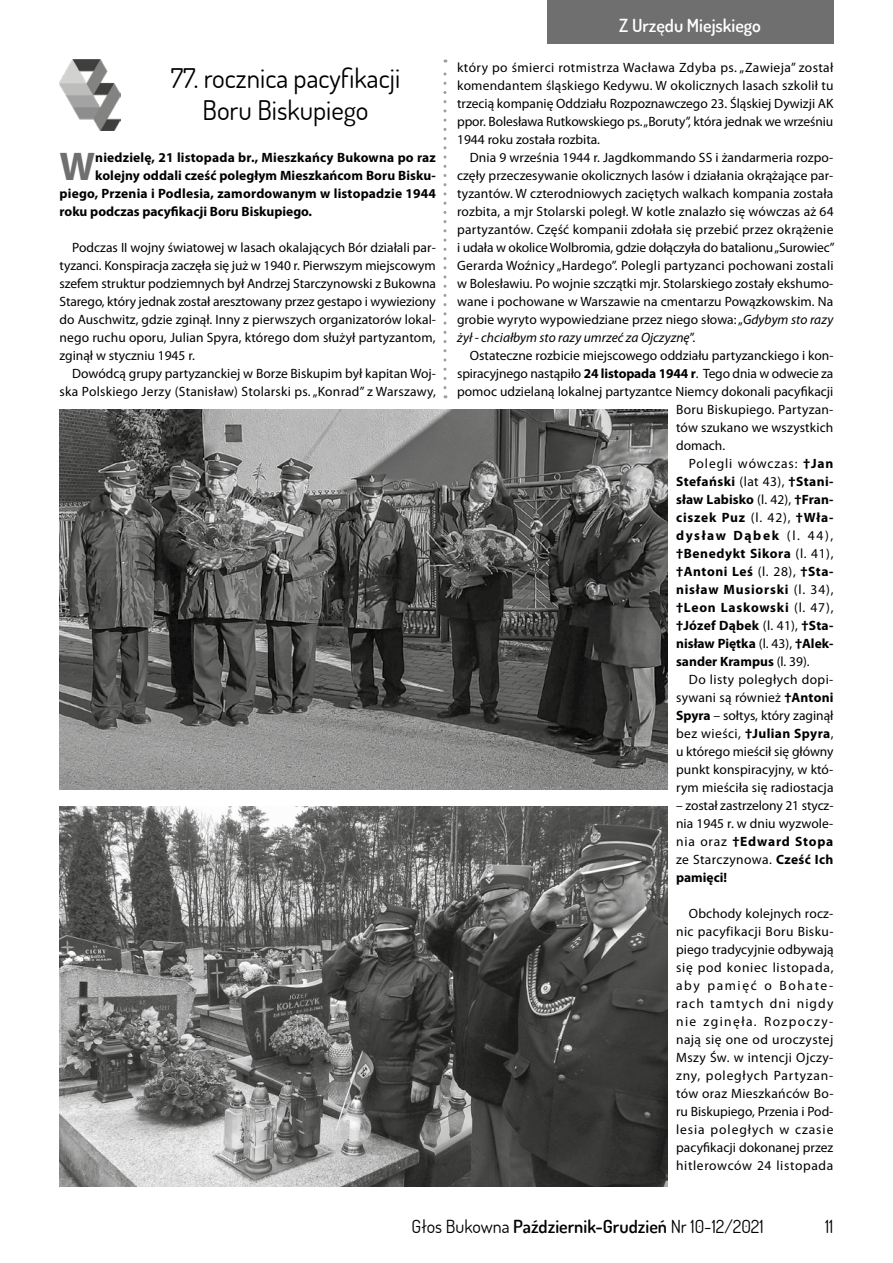
<style>
.page{position:relative;width:893px;height:1263px;background:#fff}
.page>*{position:absolute;margin:0;border:0;box-sizing:border-box;transform-origin:0 0}
.t1{font:700 40.2px "Myriad Pro";color:#706f6f}
.t2{font:27px/31.5px "Dosis";color:#000;text-align:center}
.t3{font:18px "Dosis";color:#000}
.t4{font:600 18px "Dosis";color:#fff}
.t5{font:13.5px/18px "Myriad Pro";letter-spacing:.005em;color:#000;text-align:justify}
.t6{font:700 13.5px "Myriad Pro";letter-spacing:.015em;color:#000}
.t7{font:700 13.5px "Myriad Pro";letter-spacing:.06em;color:#000}
.t8{font:700 13.5px "Myriad Pro";letter-spacing:.045em;color:#000}
.t9{font:700 13.5px "Myriad Pro";letter-spacing:.04em;color:#000}
.t10{font:700 13.5px "Myriad Pro";letter-spacing:.055em;color:#000}
.t11{font:13.5px "Myriad Pro";letter-spacing:.03em;color:#000}
.t12{font:13.5px "Myriad Pro";letter-spacing:.065em;color:#000}
.t13{font:700 13.5px "Myriad Pro";letter-spacing:.12em;color:#000}
.s1{font-style:italic}
.s2{font-weight:700}
.s3{font-weight:400}
.s4{font-weight:600}
</style>
<div class="page">
<img style="left:60px;top:60px;width:61px;height:71px">
<img style="left:60px;top:410px;width:608px;height:380px">
<img style="left:60px;top:806px;width:608px;height:380px">
<div style="left:547px;top:0;width:286px;height:43px;background:#706f6f"></div>
<svg style="left:443px;top:60px;width:3px;height:328px"></svg>
<h2 class="t2" style="left:171px;top:62px;width:231px">77. rocznica pacyfikacji<br>Boru Biskupiego</h2>
<h1 class="t1" style="left:60px;top:140px;width:37px">W</h1>
<p class="t6" style="left:95px;top:149px;width:342px">niedzielę, 21 listopada br., Mieszkańcy Bukowna po raz</p>
<p class="t6" style="left:95px;top:167px;width:342px">kolejny oddali cześć poległym Mieszkańcom Boru Bisku-</p>
<p class="t6" style="left:60px;top:185px;width:378px">piego, Przenia i Podlesia, zamordowanym w listopadzie 1944</p>
<p class="t6" style="left:60px;top:203px;width:254px">roku podczas pacyfikacji Boru Biskupiego.</p>
<p class="t5" style="left:60px;top:239px;width:378px;text-indent:13px">Podczas II wojny światowej w lasach okalających Bór działali par&shy;tyzanci. Konspiracja zaczęła się już w 1940 r. Pierwszym miejscowym szefem struktur podziemnych był Andrzej Starczynowski z Bukowna Starego, który jednak został aresztowany przez gestapo i wywieziony do Auschwitz, gdzie zginął. Inny z pierwszych organizatorów lokal&shy;nego ruchu oporu, Julian Spyra, którego dom służył partyzantom, zginął w styczniu 1945 r.</p>
<p class="t5" style="left:60px;top:365px;width:378px;text-align:right">Dowódcą grupy partyzanckiej w Borze Biskupim był kapitan Woj&shy;ska Polskiego Jerzy (Stanisław) Stolarski ps. „Konrad” z Warszawy,</p>
<h3 class="t4" style="left:619px;top:13px;width:143px">Z Urzędu Miejskiego</h3>
<p class="t5" style="left:457px;top:59px;width:378px">który po śmierci rotmistrza Wacława Zdyba ps. „Zawieja” został komendantem śląskiego Kedywu. W okolicznych lasach szkolił tu trzecią kompanię Oddziału Rozpoznawczego 23. Śląskiej Dywizji AK ppor. Bolesława Rutkowskiego ps. „Boruty”, która jednak we wrześniu 1944 roku została rozbita.</p>
<p class="t5" style="left:457px;top:149px;width:379px;text-indent:13px">Dnia 9 września 1944 r. Jagdkommando SS i żandarmeria rozpo&shy;częły przeczesywanie okolicznych lasów i działania okrążające par&shy;tyzantów. W czterodniowych zaciętych walkach kompania została rozbita, a mjr Stolarski poległ. W kotle znalazło się wówczas aż 64 partyzantów. Część kompanii zdołała się przebić przez okrążenie i udała w okolice Wolbromia, gdzie dołączyła do batalionu „Surowiec” Gerarda Woźnicy „Hardego”. Polegli partyzanci pochowani zostali w Bolesławiu. Po wojnie szczątki mjr. Stolarskiego zostały ekshumo&shy;wane i pochowane w Warszawie na cmentarzu Powązkowskim. Na grobie wyryto wypowiedziane przez niego słowa: „<span class="s1">Gdybym sto razy żył - chciałbym sto razy umrzeć za Ojczyznę</span>”.</p>
<p class="t5" style="left:470px;top:347px;width:365px">Ostateczne rozbicie miejscowego oddziału partyzanckiego i kon-</p>
<p class="t5" style="left:457px;top:365px;width:378px">spiracyjnego nastąpiło <span class="s2">24 listopada 1944 r</span>. Tego dnia w odwecie za</p>
<p class="t5" style="left:457px;top:383px;width:378px">pomoc udzielaną lokalnej partyzantce Niemcy dokonali pacyfikacji</p>
<p class="t5" style="left:676px;top:401px;width:159px">Boru Biskupiego. Partyzan-</p>
<p class="t5" style="left:676px;top:419px;width:159px">tów szukano we wszystkich</p>
<p class="t5" style="left:676px;top:437px;width:51px">domach.</p>
<p class="t12" style="left:689px;top:456px;width:146px">Polegli wówczas: <span class="s2">†Jan</span></p>
<p class="t6" style="left:676px;top:473px;width:159px">Stefański <span class="s3">(lat 43),</span> †Stani-</p>
<p class="t6" style="left:676px;top:490px;width:159px">sław Labisko <span class="s3">(l. 42),</span> †Fran-</p>
<p class="t7" style="left:676px;top:508px;width:159px">ciszek Puz <span class="s3">(l. 42),</span> †Wła-</p>
<p class="t13" style="left:676px;top:526px;width:159px">dysław Dąbek <span class="s3">(l. 44),</span></p>
<p class="t8" style="left:676px;top:544px;width:159px">†Benedykt Sikora <span class="s3">(l. 41),</span></p>
<p class="t9" style="left:676px;top:562px;width:159px">†Antoni Leś <span class="s3">(l. 28),</span> †Sta-</p>
<p class="t7" style="left:676px;top:580px;width:159px">nisław Musiorski <span class="s3">(l. 34),</span></p>
<p class="t10" style="left:676px;top:598px;width:159px">†Leon Laskowski <span class="s3">(l. 47),</span></p>
<p class="t6" style="left:676px;top:616px;width:159px">†Józef Dąbek <span class="s3">(l. 41),</span> †Sta-</p>
<p class="t6" style="left:676px;top:634px;width:159px">nisław Piętka <span class="s3">(l. 43),</span> †Alek-</p>
<p class="t6" style="left:676px;top:652px;width:135px">sander Krampus <span class="s3">(l. 39).</span></p>
<p class="t11" style="left:689px;top:672px;width:146px">Do listy poległych dopi-</p>
<p class="t5" style="left:676px;top:689px;width:159px">sywani są również <span class="s2">†Antoni</span></p>
<p class="t5" style="left:676px;top:707px;width:159px"><span class="s2">Spyra</span> – sołtys, który zaginął</p>
<p class="t6" style="left:676px;top:724px;width:159px"><span class="s3">bez wieści,</span> †Julian Spyra<span class="s3">,</span></p>
<p class="t5" style="left:676px;top:743px;width:159px">u którego mieścił się główny</p>
<p class="t5" style="left:676px;top:761px;width:159px">punkt konspiracyjny, w któ-</p>
<p class="t5" style="left:676px;top:779px;width:159px">rym mieściła się radiostacja</p>
<p class="t5" style="left:676px;top:797px;width:159px">– został zastrzelony 21 stycz&shy;nia 1945 r. w dniu wyzwole&shy;nia oraz <span class="s2">†Edward Stopa </span>ze Starczynowa. <span class="s2">Cześć Ich pamięci!</span></p>
<p class="t5" style="left:676px;top:904px;width:159px;text-indent:13px">Obchody kolejnych rocz&shy;nic pacyfikacji Boru Bisku&shy;piego tradycyjnie odbywają się pod koniec listopada, aby pamięć o Bohate&shy;rach tamtych dni nigdy nie zginęła. Rozpoczy&shy;nają się one od uroczystej Mszy Św. w intencji Ojczy&shy;zny, poległych Partyzan&shy;tów oraz Mieszkańców Bo&shy;ru Biskupiego, Przenia i Pod&shy;lesia poległych w czasie pacyfikacji dokonanej przez hitlerowców 24 listopada</p>
<h3 class="t3" style="left:412px;top:1214px;width:354px">Głos Bukowna <span class="s4">Październik-Grudzień</span> Nr 10-12/2021</h3>
<h3 class="t3" style="left:825px;top:1214px;width:10px">11</h3>
</div>
